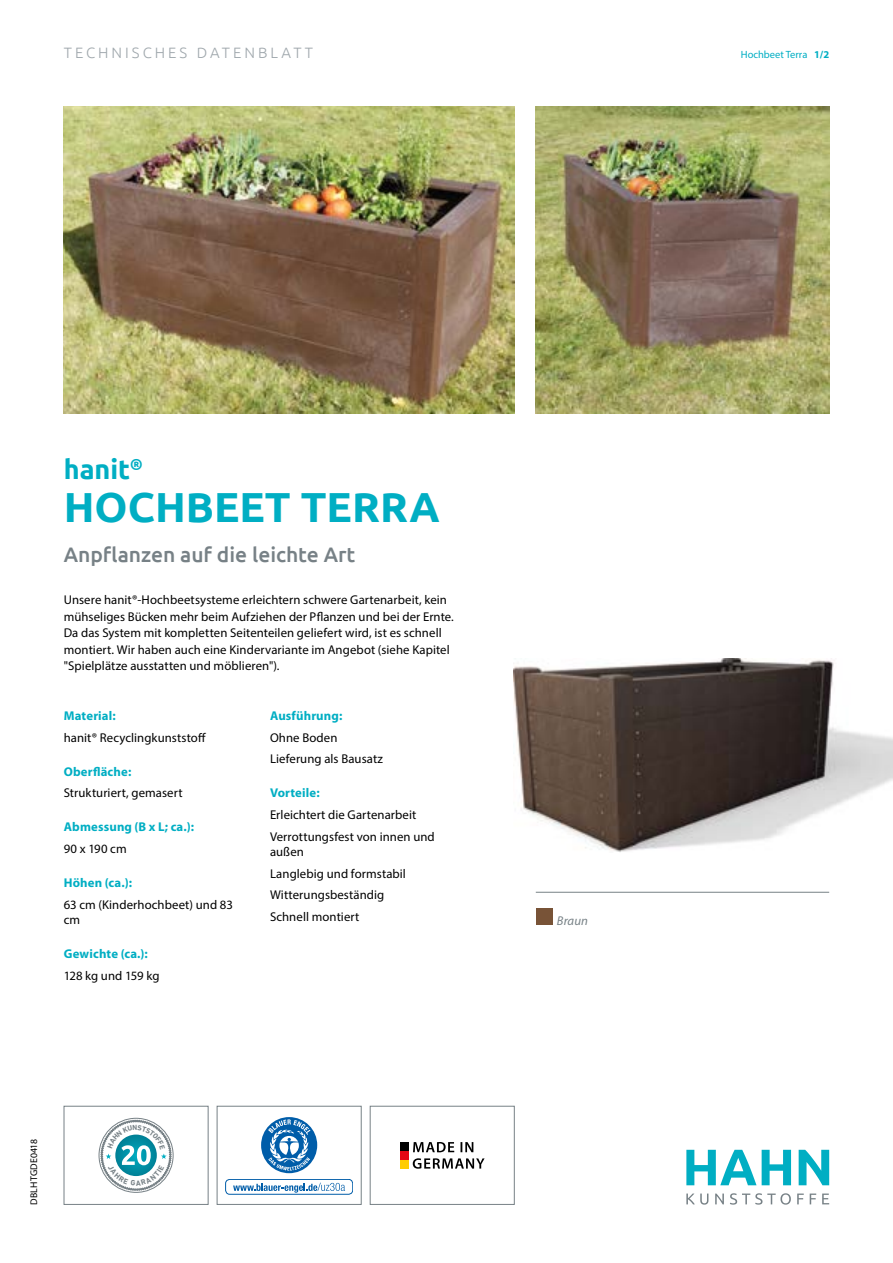
<style>
.page{position:relative;width:893px;height:1263px;background:#fff}
.page>*{position:absolute;margin:0;border:0;box-sizing:border-box;transform-origin:0 0}
.t1{font:700 42px "Ubuntu";color:#00aec3}
.t2{font:700 27px "Ubuntu";color:#00aec3}
.t3{font:500 21px "Ubuntu";color:#778186}
.t4{font:300 15px "Ubuntu";letter-spacing:.2em;color:#a0a8ad}
.t5{font:12.75px/21.6px "Myriad Pro";letter-spacing:.01em;color:#000}
.t6{font:700 12.75px "Myriad Pro";letter-spacing:.01em;color:#00aec3}
.t7{font:italic 12.75px "Myriad Pro";letter-spacing:.005em;color:#778186}
.t8{font:10.5px "Myriad Pro";color:#00aec3}
.t9{font:9.75px "Myriad Pro";letter-spacing:.02em;color:#000}
.s1{font-weight:700}
</style>
<div class="page">
<img style="left:513px;top:659px;width:380px;height:193px">
<img style="left:64px;top:107px;width:450px;height:306px">
<img style="left:536px;top:106px;width:293px;height:307px">
<hr style="left:536px;top:892px;width:293px;height:1px;background:#778186">
<div style="left:536px;top:908px;width:16px;height:17px;background:#785337"></div>
<svg style="left:762px;top:1150px;width:29px;height:35px"></svg>
<svg style="left:799px;top:1150px;width:30px;height:35px"></svg>
<svg style="left:686px;top:1193px;width:143px;height:11px"></svg>
<svg style="left:686px;top:1150px;width:70px;height:35px"></svg>
<div style="left:64px;top:1106px;width:144px;height:98px;border:1px solid #778186"></div>
<div style="left:370px;top:1106px;width:144px;height:98px;border:1px solid #778186"></div>
<div style="left:400px;top:1142px;width:8px;height:8px;background:#000"></div>
<div style="left:400px;top:1151px;width:8px;height:8px;background:#e30613"></div>
<div style="left:400px;top:1160px;width:8px;height:8px;background:#fc0"></div>
<svg style="left:413px;top:1158px;width:72px;height:11px"></svg>
<svg style="left:413px;top:1142px;width:60px;height:10px"></svg>
<div style="left:217px;top:1106px;width:144px;height:98px;border:1px solid #778186"></div>
<svg style="left:261px;top:1117px;width:56px;height:56px"></svg>
<div style="left:225px;top:1179px;width:128px;height:15px;border:1px solid #005da9;border-radius:4px"></div>
<svg style="left:233px;top:1183px;width:112px;height:10px"></svg>
<svg style="left:101px;top:1120px;width:70px;height:71px"></svg>
<p class="t4" style="left:64px;top:44px;width:251px">TECHNISCHES DATENBLATT</p>
<p class="t8" style="left:741px;top:48px;width:90px">Hochbeet Terra <span class="s1">1/2</span></p>
<h2 class="t2" style="left:64px;top:453px;width:81px">hanit<sup>®</sup></h2>
<h1 class="t1" style="left:64px;top:482px;width:377px">HOCHBEET TERRA</h1>
<h3 class="t3" style="left:64px;top:541px;width:293px">Anpflanzen auf die leichte Art</h3>
<p class="t5" style="left:64px;top:592px;width:392px;line-height:16.5px">Unsere hanit®-Hochbeetsysteme erleichtern schwere Gartenarbeit, kein mühseliges Bücken mehr beim Aufziehen der Pflanzen und bei der Ernte.<br>Da das System mit kompletten Seitenteilen geliefert wird, ist es schnell montiert. Wir haben auch eine Kindervariante im Angebot (siehe Kapitel "Spielplätze ausstatten und möblieren").</p>
<p class="t6" style="left:64px;top:708px;width:53px">Material:</p>
<p class="t5" style="left:64px;top:726px;width:144px">hanit® Recyclingkunststoff</p>
<p class="t6" style="left:64px;top:764px;width:69px">Oberfläche:</p>
<p class="t5" style="left:64px;top:782px;width:120px">Strukturiert, gemasert</p>
<p class="t6" style="left:64px;top:820px;width:132px">Abmessung (B x L; ca.):</p>
<p class="t5" style="left:64px;top:838px;width:64px">90 x 190 cm</p>
<p class="t6" style="left:64px;top:876px;width:70px">Höhen (ca.):</p>
<p class="t5" style="left:64px;top:896px;width:171px;line-height:15.3px">63 cm (Kinderhochbeet) und 83 cm</p>
<p class="t6" style="left:64px;top:947px;width:86px">Gewichte (ca.):</p>
<p class="t5" style="left:64px;top:964px;width:97px">128 kg und 159 kg</p>
<p class="t6" style="left:270px;top:708px;width:74px">Ausführung:</p>
<p class="t5" style="left:270px;top:726px;width:115px">Ohne Boden<br>Lieferung als Bausatz</p>
<p class="t6" style="left:270px;top:786px;width:51px">Vorteile:</p>
<p class="t5" style="left:270px;top:804px;width:166px">Erleichtert die Gartenarbeit<br>Verrottungsfest von innen und</p>
<p class="t5" style="left:270px;top:841px;width:137px">außen<br>Langlebig und formstabil<br>Witterungsbeständig<br>Schnell montiert</p>
<p class="t9" style="left:28px;top:1205px;width:67px;rotate:-90deg">DBLHTGDE0418</p>
<p class="t7" style="left:557px;top:913px;width:32px">Braun</p>
</div>
